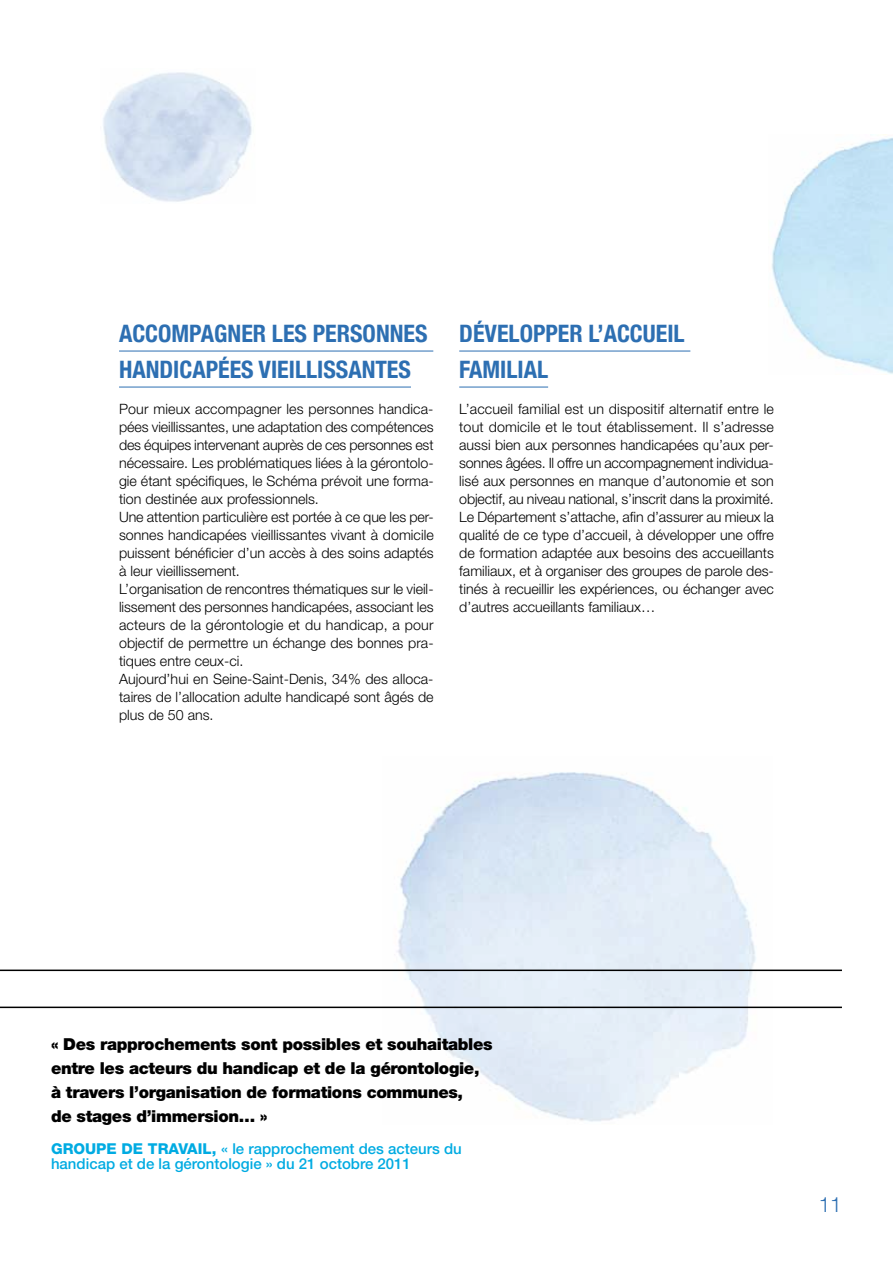
<style>
.page{position:relative;width:893px;height:1263px;background:#fff}
.page>*{position:absolute;margin:0;border:0;box-sizing:border-box;transform-origin:0 0}
.t1{font:700 condensed 24px/36px "Helvetica Neue";color:#2d6fb2}
.t2{font:300 21px "Helvetica Neue";color:#2d6fb2}
.t3{font:900 16.5px/24px "Helvetica Neue";letter-spacing:-.02em;color:#000}
.t4{font:500 15px/15px "Helvetica Neue";color:#00abe2}
.t5{font:300 14.25px/18px "Helvetica Neue";color:#000}
.s1{font-weight:800}
</style>
<div class="page">
<img style="left:772px;top:134px;width:121px;height:240px">
<hr style="left:119px;top:351px;width:314px;height:1px;background:#2d6fb2">
<hr style="left:119px;top:387px;width:292px;height:1px;background:#2d6fb2">
<hr style="left:459px;top:351px;width:231px;height:1px;background:#2d6fb2">
<hr style="left:459px;top:387px;width:89px;height:1px;background:#2d6fb2">
<img style="left:103px;top:72px;width:149px;height:130px">
<img style="left:383px;top:772px;width:389px;height:350px">
<hr style="left:0;top:1006px;width:842px;height:2px;background:#000">
<hr style="left:0;top:969px;width:842px;height:2px;background:#000">
<h1 class="t1" style="left:119px;top:315px;width:308px">ACCOMPAGNER LES PERSONNES<br>HANDICAPÉES VIEILLISSANTES</h1>
<p class="t5" style="left:119px;top:400px;width:316px">Pour mieux accompagner les personnes handica&shy;pées vieillissantes, une adaptation des compétences des équipes intervenant auprès de ces personnes est nécessaire. Les problématiques liées à la gérontolo&shy;gie étant spécifiques, le Schéma prévoit une forma&shy;tion destinée aux professionnels.<br>Une attention particulière est portée à ce que les per&shy;sonnes handicapées vieillissantes vivant à domicile puissent bénéficier d’un accès à des soins adaptés à leur vieillissement.<br>L’organisation de rencontres thématiques sur le vieil&shy;lissement des personnes handicapées, associant les acteurs de la gérontologie et du handicap, a pour objectif de permettre un échange des bonnes pra&shy;tiques entre ceux-ci.<br>Aujourd’hui en Seine-Saint-Denis, 34% des alloca&shy;taires de l’allocation adulte handicapé sont âgés de plus de 50 ans.</p>
<h1 class="t1" style="left:459px;top:315px;width:227px">DÉVELOPPER L’ACCUEIL<br>FAMILIAL</h1>
<p class="t5" style="left:459px;top:400px;width:316px;text-align:justify">L’accueil familial est un dispositif alternatif entre le tout domicile et le tout établissement. Il s’adresse aussi bien aux personnes handicapées qu’aux per&shy;sonnes âgées. Il offre un accompagnement individua&shy;lisé aux personnes en manque d’autonomie et son objectif, au niveau national, s’inscrit dans la proximité.<br>Le Département s’attache, afin d’assurer au mieux la qualité de ce type d’accueil, à développer une offre de formation adaptée aux besoins des accueillants familiaux, et à organiser des groupes de parole des&shy;tinés à recueillir les expériences, ou échanger avec d’autres accueillants familiaux…</p>
<p class="t3" style="left:51px;top:1032px;width:443px">« Des rapprochements sont possibles et souhaitables entre les acteurs du handicap et de la gérontologie, à travers l’organisation de formations communes,<br>de stages d’immersion… »</p>
<p class="t4" style="left:51px;top:1141px;width:412px"><span class="s1">GROUPE DE TRAVAIL,</span> « le rapprochement des acteurs du handicap et de la gérontologie » du 21 octobre 2011</p>
<h2 class="t2" style="left:819px;top:1192px;width:25px">11</h2>
</div>
